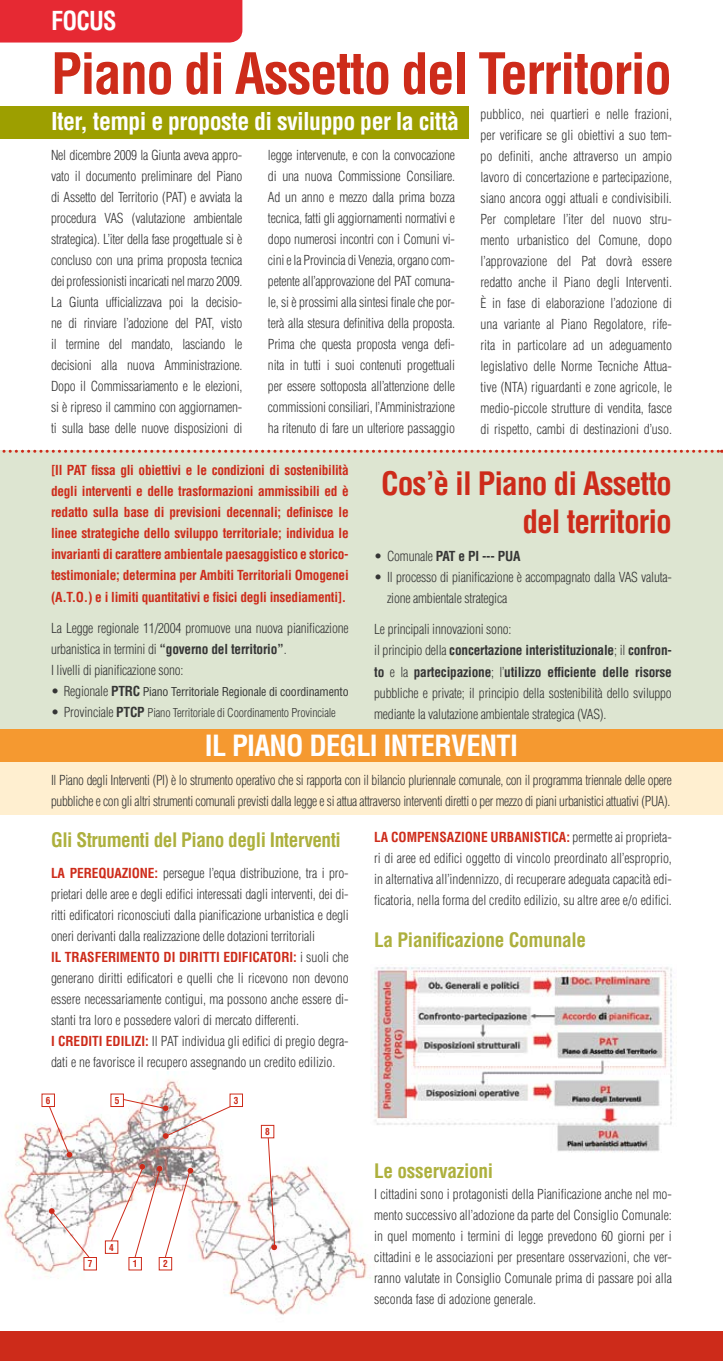
<style>
.page{position:relative;width:723px;height:1361px;background:#fff}
.page>*{position:absolute;margin:0;border:0;box-sizing:border-box;transform-origin:0 0}
.t1{font:700 condensed 55.5px "Helvetica";letter-spacing:-.03em;color:#cd2b1a}
.t2{font:700 condensed 31.5px/37.8px "Helvetica";letter-spacing:-.03em;color:#cd2b1a;text-align:right}
.t3{font:700 condensed 28.5px "Helvetica";color:#fff}
.t4{font:700 condensed 25.5px "Helvetica";letter-spacing:-.03em;color:#fff;scale:.95 1}
.t5{font:700 condensed 24px "Helvetica";letter-spacing:-.025em;color:#fff}
.t6{font:700 condensed 19.5px "Helvetica";letter-spacing:-.015em;color:#adb03d}
.t7{font:300 condensed 13.5px/21px "Helvetica";letter-spacing:-.015em;color:#353535;text-align:justify}
.t8{font:700 condensed 13.5px/21px "Helvetica";letter-spacing:-.02em;color:#cd2b1a;text-align:justify}
.t9{font:700 condensed 13.5px "Helvetica";letter-spacing:-.015em;color:#353535}
.t10{font:300 condensed 12px "Helvetica";letter-spacing:-.015em;color:#353535}
.t11{font:condensed 12px "Helvetica";letter-spacing:-.015em;color:#353535}
.t12{font:700 condensed 9.45px "Helvetica";color:#cd2b1a}
.s1{font-weight:700}
.s2{font-weight:300;font-size:13.5px}
.s3{font-weight:700;font-size:13.5px}
.s4{font-size:13.5px}
.s5{font-weight:300}
.s6{font-weight:700;color:#cd2b1a}
</style>
<div class="page">
<img style="left:3px;top:1072px;width:368px;height:243px">
<div style="left:129px;top:1257px;width:13px;height:13px;border:1px solid #cd2b1a"></div>
<div style="left:159px;top:1257px;width:13px;height:13px;border:1px solid #cd2b1a"></div>
<div style="left:105px;top:1240px;width:13px;height:13px;border:1px solid #cd2b1a"></div>
<div style="left:84px;top:1257px;width:13px;height:13px;border:1px solid #cd2b1a"></div>
<div style="left:42px;top:1093px;width:13px;height:14px;border:1px solid #cd2b1a"></div>
<div style="left:111px;top:1093px;width:13px;height:14px;border:1px solid #cd2b1a"></div>
<div style="left:230px;top:1093px;width:13px;height:14px;border:1px solid #cd2b1a"></div>
<div style="left:261px;top:1125px;width:13px;height:13px;border:1px solid #cd2b1a"></div>
<svg style="left:122px;top:1098px;width:109px;height:41px"></svg>
<img style="left:110px;top:1164px;width:83px;height:94px">
<svg style="left:267px;top:1137px;width:10px;height:113px"></svg>
<svg style="left:49px;top:1105px;width:23px;height:52px"></svg>
<svg style="left:49px;top:1208px;width:41px;height:50px"></svg>
<div style="left:0;top:451px;width:723px;height:301px;background:#dde5d1"></div>
<div style="left:0;top:757px;width:723px;height:58px;background:#ffefd0"></div>
<div style="left:0;top:106px;width:468px;height:33px;background:#9d9f00"></div>
<div style="left:0;top:729px;width:723px;height:32px;background:#f59930"></div>
<svg style="left:0;top:450px;width:722px;height:3px"></svg>
<img style="left:370px;top:964px;width:302px;height:190px">
<div style="left:0;top:0;width:242px;height:43px;background:#e62933"></div>
<div style="left:0;top:1331px;width:723px;height:30px;background:#cd2b1a"></div>
<h3 class="t4" style="left:51px;top:6px;width:71px">FOCUS</h3>
<h1 class="t1" style="left:51px;top:40px;width:622px">Piano di Assetto del Territorio</h1>
<h3 class="t5" style="left:51px;top:107px;width:409px">Iter, tempi e proposte di sviluppo per la città</h3>
<p class="t7" style="left:480px;top:103px;width:193px">pubblico, nei quartieri e nelle frazioni, per verificare se gli obiettivi a suo tem&shy;po definiti, anche attraverso un ampio lavoro di concertazione e partecipazione, siano ancora oggi attuali e condivisibili.<br>Per completare l’iter del nuovo stru&shy;mento urbanistico del Comune, dopo l’approvazione del Pat dovrà essere redatto anche il Piano degli Interventi.<br>È in fase di elaborazione l’adozione di una variante al Piano Regolatore, rife&shy;rita in particolare ad un adeguamento legislativo delle Norme Tecniche Attua&shy;tive (NTA) riguardanti e zone agricole, le medio-piccole strutture di vendita, fasce di rispetto, cambi di destinazioni d’uso.</p>
<p class="t7" style="left:51px;top:144px;width:193px">Nel dicembre 2009 la Giunta aveva appro&shy;vato il documento preliminare del Piano di Assetto del Territorio (PAT) e avviata la procedura VAS (valutazione ambientale strategica). L’iter della fase progettuale si è concluso con una prima proposta tecnica dei professionisti incaricati nel marzo 2009.<br>La Giunta ufficializzava poi la decisio&shy;ne di rinviare l’adozione del PAT, visto il termine del mandato, lasciando le decisioni alla nuova Amministrazione.<br>Dopo il Commissariamento e le elezioni, si è ripreso il cammino con aggiornamen&shy;ti sulla base delle nuove disposizioni di</p>
<p class="t7" style="left:268px;top:144px;width:189px">legge intervenute, e con la convocazione di una nuova Commissione Consiliare.<br>Ad un anno e mezzo dalla prima bozza tecnica, fatti gli aggiornamenti normativi e dopo numerosi incontri con i Comuni vi&shy;cini e la Provincia di Venezia, organo com&shy;petente all’approvazione del PAT comuna&shy;le, si è prossimi alla sintesi finale che por&shy;terà alla stesura definitiva della proposta.<br>Prima che questa proposta venga defi&shy;nita in tutti i suoi contenuti progettuali per essere sottoposta all’attenzione delle commissioni consiliari, l’Amministrazione ha ritenuto di fare un ulteriore passaggio</p>
<p class="t8" style="left:51px;top:460px;width:299px">[Il PAT fissa gli obiettivi e le condizioni di sostenibilità degli interventi e delle trasformazioni ammissibili ed è redatto sulla base di previsioni decennali; definisce le linee strategiche dello sviluppo territoriale; individua le invarianti di carattere ambientale paesaggistico e storico&shy;testimoniale; determina per Ambiti Territoriali Omogenei (A.T.O.) e i limiti quantitativi e fisici degli insediamenti].</p>
<p class="t7" style="left:51px;top:617px;width:299px;text-align:left">La Legge regionale 11/2004 promuove una nuova pianificazione urbanistica in termini di <span class="s1">“governo del territorio”</span>.<br>I livelli di pianificazione sono:</p>
<p class="t11" style="left:51px;top:684px;width:299px"><span class="s2">• Regionale</span> <span class="s3">PTRC</span> Piano Territoriale Regionale di coordinamento</p>
<p class="t10" style="left:51px;top:705px;width:286px"><span class="s4">• Provinciale</span> <span class="s3">PTCP</span> Piano Territoriale di Coordinamento Provinciale</p>
<h2 class="t2" style="left:381px;top:464px;width:292px">Cos’è il Piano di Assetto del territorio</h2>
<p class="t9" style="left:374px;top:548px;width:148px"><span class="s5">• Comunale</span> PAT e PI --- PUA</p>
<p class="t7" style="left:387px;top:566px;width:286px;text-indent:-13px">• Il processo di pianificazione è accompagnato dalla VAS valuta&shy;zione ambientale strategica</p>
<p class="t7" style="left:374px;top:619px;width:299px;text-align:left">Le principali innovazioni sono:<br>il principio della <span class="s1">concertazione interistituzionale</span>; il <span class="s1">confron&shy;to</span> e la <span class="s1">partecipazione</span>; l’<span class="s1">utilizzo efficiente delle risorse </span>pubbliche e private; il principio della sostenibilità dello sviluppo mediante la valutazione ambientale strategica (VAS).</p>
<h3 class="t3" style="left:205px;top:728px;width:57px">Il Piano</h3>
<h3 class="t3" style="left:309px;top:728px;width:14px">degli</h3>
<h3 class="t3" style="left:383px;top:728px;width:22px">Interventi</h3>
<p class="t7" style="left:51px;top:769px;width:622px">Il Piano degli Interventi (PI) è lo strumento operativo che si rapporta con il bilancio pluriennale comunale, con il programma triennale delle opere pubbliche e con gli altri strumenti comunali previsti dalla legge e si attua attraverso interventi diretti o per mezzo di piani urbanistici attuativi (PUA).</p>
<h3 class="t6" style="left:51px;top:828px;width:291px">Gli Strumenti del Piano degli Interventi</h3>
<p class="t8" style="left:51px;top:862px;width:27px">La perequazione</p>
<p class="t7" style="left:51px;top:862px;width:299px;text-indent:103px"><span class="s6">:</span> persegue l’equa distribuzione, tra i pro&shy;prietari delle aree e degli edifici interessati dagli interventi, dei di&shy;ritti edificatori riconosciuti dalla pianificazione urbanistica e degli oneri derivanti dalla realizzazione delle dotazioni territoriali</p>
<p class="t8" style="left:51px;top:946px;width:23px">Il trasferimento</p>
<p class="t8" style="left:164px;top:946px;width:22px">di diritti</p>
<p class="t8" style="left:223px;top:946px;width:8px">edificatori</p>
<p class="t7" style="left:51px;top:947px;width:299px;text-indent:242px"><span class="s6">:</span> i suoli che generano diritti edificatori e quelli che li ricevono non devono essere necessariamente contigui, ma possono anche essere di&shy;stanti tra loro e possedere valori di mercato differenti.</p>
<p class="t8" style="left:51px;top:1030px;width:22px">I Crediti</p>
<p class="t8" style="left:106px;top:1030px;width:7px">edilizi</p>
<p class="t7" style="left:51px;top:1031px;width:299px;text-indent:94px"><span class="s6">:</span> Il PAT individua gli edifici di pregio degra&shy;dati e ne favorisce il recupero assegnando un credito edilizio.</p>
<p class="t12" style="left:46px;top:1094px;width:6px">6</p>
<p class="t12" style="left:115px;top:1094px;width:6px">5</p>
<p class="t12" style="left:234px;top:1094px;width:6px">3</p>
<p class="t12" style="left:265px;top:1126px;width:6px">8</p>
<p class="t12" style="left:88px;top:1258px;width:6px">7</p>
<p class="t12" style="left:109px;top:1241px;width:6px">4</p>
<p class="t12" style="left:133px;top:1258px;width:6px">1</p>
<p class="t12" style="left:163px;top:1258px;width:6px">2</p>
<p class="t8" style="left:374px;top:827px;width:26px">La compensazione</p>
<p class="t8" style="left:491px;top:827px;width:8px">urbanistica</p>
<p class="t7" style="left:374px;top:827px;width:299px;text-indent:192px"><span class="s6">:</span> permette ai proprieta&shy;ri di aree ed edifici oggetto di vincolo preordinato all’esproprio, in alternativa all’indennizzo, di recuperare adeguata capacità edi&shy;ficatoria, nella forma del credito edilizio, su altre aree e/o edifici.</p>
<h3 class="t6" style="left:374px;top:928px;width:213px">La Pianificazione Comunale</h3>
<h3 class="t6" style="left:374px;top:1159px;width:121px">Le osservazioni</h3>
<p class="t7" style="left:374px;top:1184px;width:299px">I cittadini sono i protagonisti della Pianificazione anche nel mo&shy;mento successivo all’adozione da parte del Consiglio Comunale: in quel momento i termini di legge prevedono 60 giorni per i cittadini e le associazioni per presentare osservazioni, che ver&shy;ranno valutate in Consiglio Comunale prima di passare poi alla seconda fase di adozione generale.</p>
</div>
